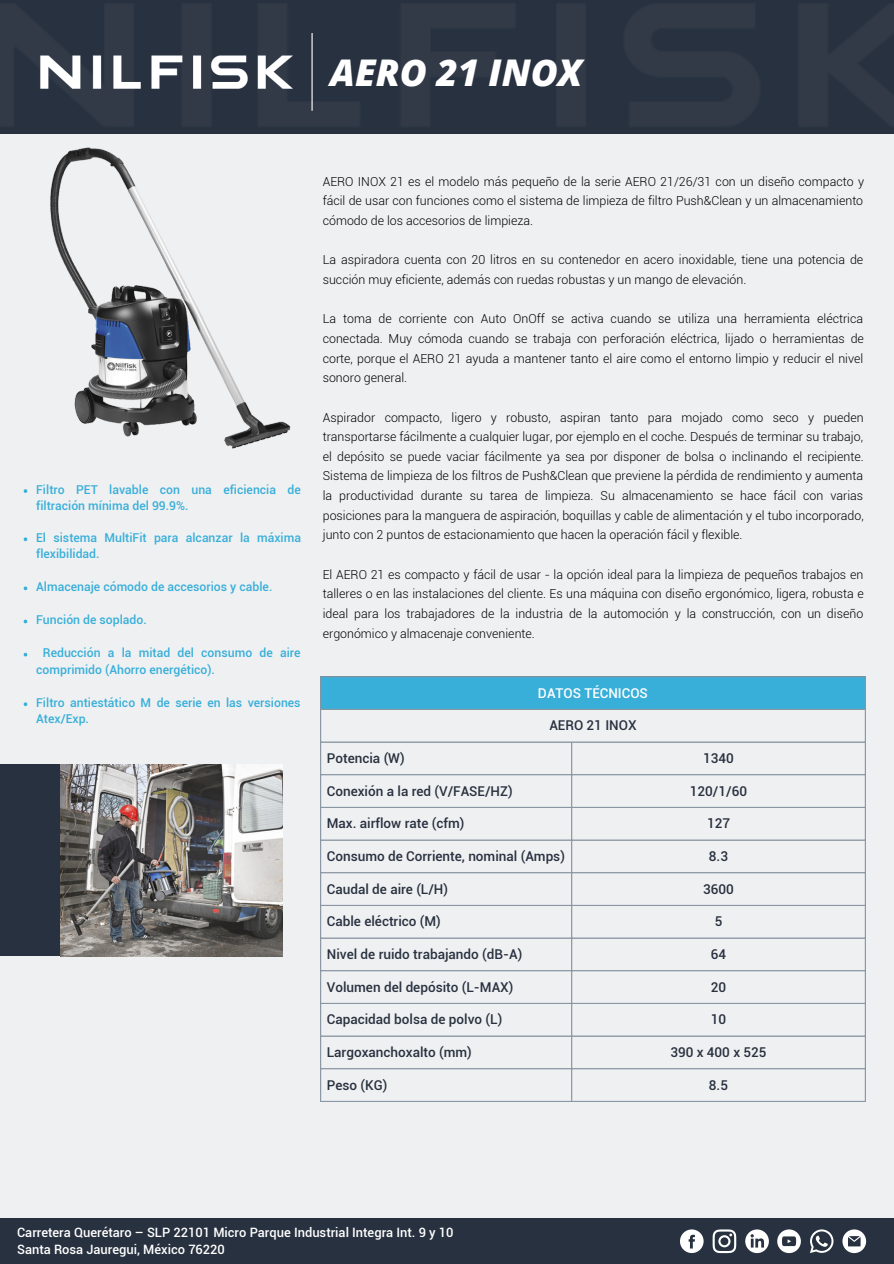
<style>
.page{position:relative;width:894px;height:1264px;background:#fff}
.page>*{position:absolute;margin:0;border:0;box-sizing:border-box;transform-origin:0 0}
.t1{font:italic 800 36.75px "Open Sans";color:#fff}
.t2{font:500 13.5px "Roboto";color:#28313f}
.t3{font:500 13.5px "Roboto";color:#fff}
.t4{font:500 12.9px/17.2px "Roboto";color:#fff}
.t5{font:300 12.45px/19.6px "Roboto";color:#000;text-align:justify}
.t6{font:500 12.15px/16.5px "Roboto";color:#38afd9}
</style>
<div class="page">
<div style="left:0;top:0;width:893px;height:1263px;background:#eff0f2"></div>
<img style="left:0;top:0;width:893px;height:134px">
<hr style="left:311px;top:33px;width:1px;height:78px;background:#fff">
<div style="left:0;top:1218px;width:893px;height:45px;background:#28313f"></div>
<div style="left:0;top:764px;width:282px;height:191px;background:#28313f"></div>
<svg style="left:680px;top:1229px;width:23px;height:23px"></svg>
<svg style="left:745px;top:1229px;width:23px;height:23px"></svg>
<svg style="left:712px;top:1229px;width:24px;height:23px"></svg>
<svg style="left:777px;top:1229px;width:23px;height:23px"></svg>
<svg style="left:810px;top:1229px;width:23px;height:23px"></svg>
<svg style="left:842px;top:1229px;width:23px;height:23px"></svg>
<div style="left:320px;top:676px;width:545px;height:33px;background:#38afd9"></div>
<hr style="left:320px;top:677px;width:1px;height:423px;background:#8997a4">
<hr style="left:571px;top:742px;width:1px;height:358px;background:#8997a4">
<hr style="left:864px;top:677px;width:1px;height:423px;background:#8997a4">
<hr style="left:320px;top:676px;width:545px;height:1px;background:#8997a4">
<hr style="left:320px;top:709px;width:545px;height:1px;background:#8997a4">
<hr style="left:320px;top:741px;width:545px;height:1px;background:#8997a4">
<hr style="left:320px;top:774px;width:545px;height:1px;background:#8997a4">
<hr style="left:320px;top:806px;width:545px;height:2px;background:#8997a4">
<hr style="left:320px;top:839px;width:545px;height:1px;background:#8997a4">
<hr style="left:320px;top:872px;width:545px;height:1px;background:#8997a4">
<hr style="left:320px;top:904px;width:545px;height:2px;background:#8997a4">
<hr style="left:320px;top:937px;width:545px;height:1px;background:#8997a4">
<hr style="left:320px;top:970px;width:545px;height:1px;background:#8997a4">
<hr style="left:320px;top:1002px;width:545px;height:2px;background:#8997a4">
<hr style="left:320px;top:1035px;width:545px;height:1px;background:#8997a4">
<hr style="left:320px;top:1068px;width:545px;height:1px;background:#8997a4">
<hr style="left:320px;top:1100px;width:545px;height:1px;background:#8997a4">
<img style="left:61px;top:764px;width:221px;height:192px">
<img style="left:31px;top:128px;width:270px;height:321px">
<svg style="left:24px;top:489px;width:3px;height:4px"></svg>
<svg style="left:24px;top:537px;width:3px;height:4px"></svg>
<svg style="left:24px;top:586px;width:3px;height:4px"></svg>
<svg style="left:24px;top:619px;width:3px;height:4px"></svg>
<svg style="left:24px;top:702px;width:3px;height:4px"></svg>
<h1 class="t1" style="left:330px;top:47px;width:253px">AERO 21 INOX</h1>
<p class="t6" style="left:36px;top:481px;width:266px">Filtro PET lavable con una eficiencia de filtración mínima del 99.9%.</p>
<p class="t6" style="left:36px;top:529px;width:266px">El sistema MultiFit para alcanzar la máxima flexibilidad.</p>
<p class="t6" style="left:36px;top:578px;width:238px">Almacenaje cómodo de accesorios y cable.</p>
<p class="t6" style="left:36px;top:612px;width:112px">Función de soplado.</p>
<p class="t6" style="left:36px;top:645px;width:266px;text-indent:7px">Reducción a la mitad del consumo de aire comprimido (Ahorro energético).</p>
<p class="t6" style="left:36px;top:694px;width:266px">Filtro antiestático M de serie en las versiones<br>Atex/Exp.</p>
<p class="t5" style="left:323px;top:172px;width:542px">AERO INOX 21 es el modelo más pequeño de la serie AERO 21/26/31 con un diseño compacto y fácil de usar con funciones como el sistema de limpieza de filtro Push&amp;Clean y un almacenamiento cómodo de los accesorios de limpieza.</p>
<p class="t5" style="left:323px;top:250px;width:542px">La aspiradora cuenta con 20 litros en su contenedor en acero inoxidable, tiene una potencia de succión muy eficiente, además con ruedas robustas y un mango de elevación.</p>
<p class="t5" style="left:323px;top:309px;width:542px">La toma de corriente con Auto OnOff se activa cuando se utiliza una herramienta eléctrica conectada. Muy cómoda cuando se trabaja con perforación eléctrica, lijado o herramientas de corte, porque el AERO 21 ayuda a mantener tanto el aire como el entorno limpio y reducir el nivel sonoro general.</p>
<p class="t5" style="left:323px;top:407px;width:542px">Aspirador compacto, ligero y robusto, aspiran tanto para mojado como seco y pueden transportarse fácilmente a cualquier lugar, por ejemplo en el coche. Después de terminar su trabajo, el depósito se puede vaciar fácilmente ya sea por disponer de bolsa o inclinando el recipiente.<br>Sistema de limpieza de los filtros de Push&amp;Clean que previene la pérdida de rendimiento y aumenta la productividad durante su tarea de limpieza. Su almacenamiento se hace fácil con varias posiciones para la manguera de aspiración, boquillas y cable de alimentación y el tubo incorporado, junto con 2 puntos de estacionamiento que hacen la operación fácil y flexible.</p>
<p class="t5" style="left:323px;top:564px;width:542px">El AERO 21 es compacto y fácil de usar - la opción ideal para la limpieza de pequeños trabajos en talleres o en las instalaciones del cliente. Es una máquina con diseño ergonómico, ligera, robusta e ideal para los trabajadores de la industria de la automoción y la construcción, con un diseño ergonómico y almacenaje conveniente.</p>
<p class="t3" style="left:538px;top:685px;width:111px">DATOS TÉCNICOS</p>
<p class="t2" style="left:549px;top:717px;width:89px">AERO 21 INOX</p>
<p class="t2" style="left:327px;top:750px;width:79px">Potencia (W)</p>
<p class="t2" style="left:703px;top:750px;width:32px">1340</p>
<p class="t2" style="left:327px;top:783px;width:187px">Conexión a la red (V/FASE/HZ)</p>
<p class="t2" style="left:689px;top:783px;width:59px">120/1/60</p>
<p class="t2" style="left:327px;top:815px;width:139px">Max. airflow rate (cfm)</p>
<p class="t2" style="left:706px;top:815px;width:25px">127</p>
<p class="t2" style="left:327px;top:848px;width:239px">Consumo de Corriente, nominal (Amps)</p>
<p class="t2" style="left:708px;top:848px;width:21px">8.3</p>
<p class="t2" style="left:327px;top:881px;width:123px">Caudal de aire (L/H)</p>
<p class="t2" style="left:703px;top:881px;width:32px">3600</p>
<p class="t2" style="left:327px;top:913px;width:115px">Cable eléctrico (M)</p>
<p class="t2" style="left:714px;top:913px;width:9px">5</p>
<p class="t2" style="left:327px;top:946px;width:197px">Nivel de ruido trabajando (dB-A)</p>
<p class="t2" style="left:710px;top:946px;width:17px">64</p>
<p class="t2" style="left:327px;top:979px;width:188px">Volumen del depósito (L-MAX)</p>
<p class="t2" style="left:710px;top:979px;width:17px">20</p>
<p class="t2" style="left:327px;top:1011px;width:177px">Capacidad bolsa de polvo (L)</p>
<p class="t2" style="left:710px;top:1011px;width:17px">10</p>
<p class="t2" style="left:327px;top:1044px;width:146px">Largoxanchoxalto (mm)</p>
<p class="t2" style="left:670px;top:1044px;width:98px">390 x 400 x 525</p>
<p class="t2" style="left:327px;top:1077px;width:62px">Peso (KG)</p>
<p class="t2" style="left:708px;top:1077px;width:21px">8.5</p>
<p class="t4" style="left:17px;top:1223px;width:438px">Carretera Querétaro – SLP 22101 Micro Parque Industrial Integra Int. 9 y 10<br>Santa Rosa Jauregui, México 76220</p>
</div>
